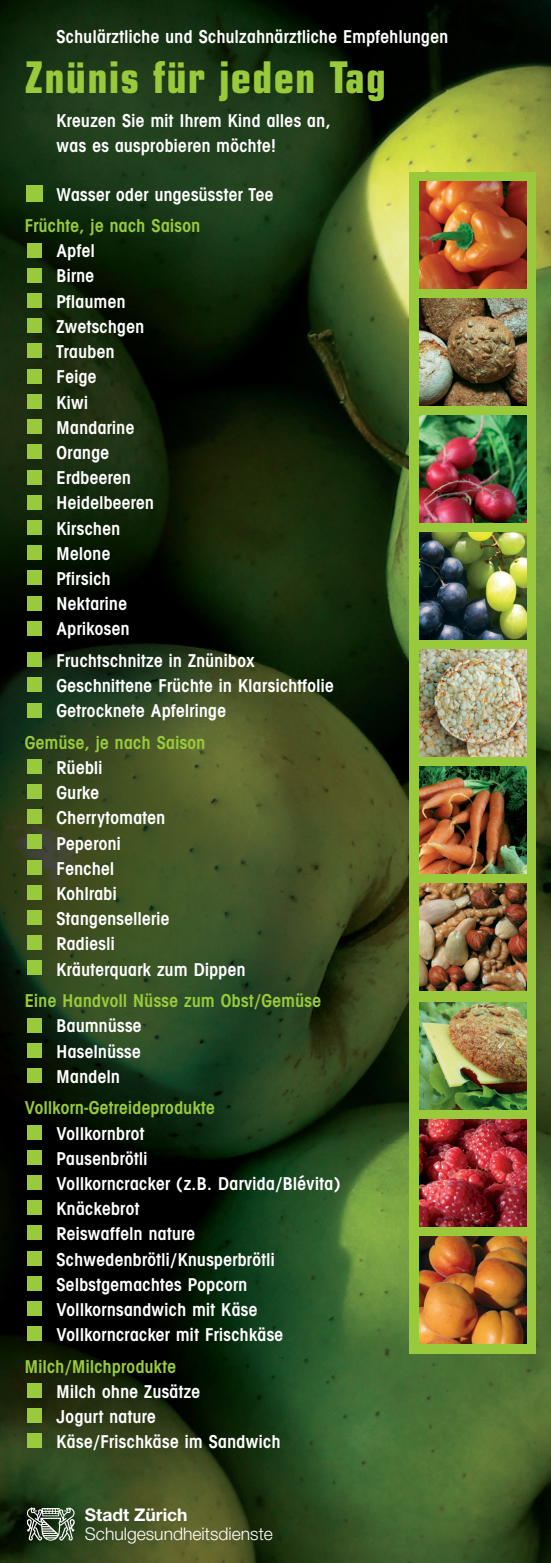
<style>
.page{position:relative;width:551px;height:1563px;background:#fff}
.page>*{position:absolute;margin:0;border:0;box-sizing:border-box;transform-origin:0 0}
.t1{font:700 condensed 43.75px "Eurostile";letter-spacing:.025em;color:#99ca3b}
.t2{font:600 condensed 19.25px/25.2px "Avant Gard EF";letter-spacing:.025em;color:#fff}
.t3{font:600 condensed 19.25px "Avant Gard EF";letter-spacing:.025em;color:#99ca3b}
.t4{font:300 17.5px "Helvetica Neue";color:#fff}
.t5{font:700 17.5px "Helvetica Neue";color:#fff}
</style>
<div class="page">
<img style="left:0;top:0;width:551px;height:1563px">
<p class="t2" style="left:56px;top:25px;width:393px">Schulärztliche und Schulzahnärztliche Empfehlungen</p>
<h1 class="t1" style="left:25px;top:62px;width:363px">Znünis für jeden Tag</h1>
<p class="t2" style="left:56px;top:109px;width:275px">Kreuzen Sie mit Ihrem Kind alles an, was es ausprobieren möchte!</p>
<p class="t2" style="left:56px;top:183px;width:218px">Wasser oder ungesüsster Tee</p>
<p class="t3" style="left:25px;top:218px;width:177px">Früchte, je nach Saison</p>
<p class="t2" style="left:56px;top:239px;width:99px">Apfel<br>Birne<br>Pflaumen<br>Zwetschgen<br>Trauben<br>Feige<br>Kiwi<br>Mandarine<br>Orange<br>Erdbeeren<br>Heidelbeeren<br>Kirschen<br>Melone<br>Pfirsich<br>Nektarine<br>Aprikosen</p>
<p class="t2" style="left:56px;top:649px;width:279px">Fruchtschnitze in Znünibox<br>Geschnittene Früchte in Klarsichtfolie<br>Getrocknete Apfelringe</p>
<p class="t3" style="left:25px;top:735px;width:182px">Gemüse, je nach Saison</p>
<p class="t2" style="left:56px;top:756px;width:190px">Rüebli<br>Gurke<br>Cherrytomaten<br>Peperoni<br>Fenchel<br>Kohlrabi<br>Stangensellerie<br>Radiesli<br>Kräuterquark zum Dippen</p>
<p class="t3" style="left:25px;top:993px;width:297px">Eine Handvoll Nüsse zum Obst/Gemüse</p>
<p class="t2" style="left:56px;top:1014px;width:86px;text-align:justify">Baumnüsse Haselnüsse Mandeln</p>
<p class="t3" style="left:25px;top:1100px;width:191px">Vollkorn-Getreideprodukte</p>
<p class="t2" style="left:56px;top:1121px;width:285px">Vollkornbrot<br>Pausenbrötli<br>Vollkorncracker (z.B. Darvida/Blévita)<br>Knäckebrot<br>Reiswaffeln nature<br>Schwedenbrötli/Knusperbrötli<br>Selbstgemachtes Popcorn<br>Vollkornsandwich mit Käse<br>Vollkorncracker mit Frischkäse</p>
<p class="t3" style="left:25px;top:1358px;width:153px">Milch/Milchprodukte</p>
<p class="t2" style="left:56px;top:1380px;width:225px">Milch ohne Zusätze<br>Jogurt nature<br>Käse/Frischkäse im Sandwich</p>
<p class="t5" style="left:85px;top:1508px;width:104px">Stadt Zürich</p>
<p class="t4" style="left:85px;top:1527px;width:189px">Schulgesundheitsdienste</p>
</div>
